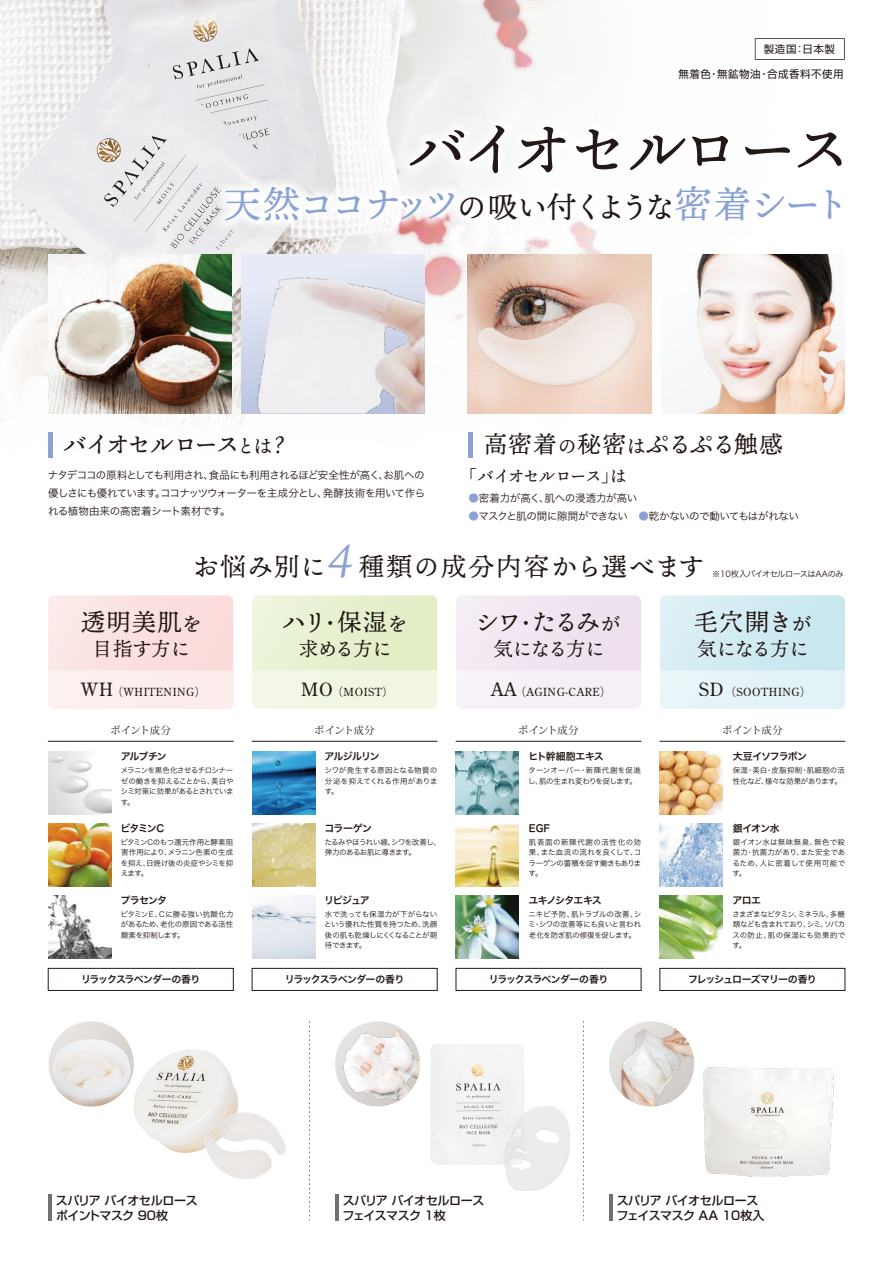
<style>
.page{position:relative;width:893px;height:1263px;background:#fff}
.page>*{position:absolute;margin:0;border:0;box-sizing:border-box;transform-origin:0 0}
.t1{font:italic 60px "Ten Mincho Text";letter-spacing:-.08em;color:#221815}
.t2{font:italic 37.5px "Ten Mincho Text";letter-spacing:-.095em;color:#8aa3d4}
.t3{font:italic 25.65px "Ten Mincho Text";letter-spacing:.06em;color:#221815}
.t4{font:italic 24.3px "Ten Mincho Text";letter-spacing:.05em;color:#221815}
.t5{font:italic 23.7px "Ten Mincho Text";letter-spacing:-.005em;color:#221815}
.t6{font:italic 23.7px "Ten Mincho Text";letter-spacing:-.09em;color:#221815}
.t7{font:italic 19.5px "Ten Mincho Text";letter-spacing:-.03em;color:#221815}
.t8{font:italic 16.5px "Ten Mincho Text";letter-spacing:-.08em;color:#221815}
.t9{font:500 12px/15px "Shin Go Pro";letter-spacing:-.035em;color:#221815}
.t10{font:11.1px "Century Old Style Std";letter-spacing:.05em;color:#221815}
.t11{font:10.5px/18px "Hira Kaku Pro W3";letter-spacing:-.04em;color:#221815;text-align:justify}
.t12{font:10.5px "Shin Go Pro";letter-spacing:.05em;color:#221815}
.t13{font:10.2px "Koz Min Pr 6 N";letter-spacing:-.015em;color:#221815}
.t14{font:9.9px "Hira Kaku Pro W6";letter-spacing:-.075em;color:#221815}
.t15{font:9.9px "Hira Kaku Pro W6";letter-spacing:-.095em;color:#221815}
.t16{font:9.9px "Hira Kaku Pro W6";letter-spacing:-.045em;color:#221815}
.t17{font:8.25px "Hira Kaku Pro W3";letter-spacing:-.05em;color:#221815}
.t18{font:7.5px/10.5px "Hira Kaku Pro W3";letter-spacing:-.03em;color:#221815;text-align:justify}
.t19{font:7.5px/10.5px "Hira Kaku Pro W3";color:#221815}
.t20{font:7.5px/10.5px "Hira Kaku Pro W3";letter-spacing:-.065em;color:#221815}
.s1{font-size:30px;color:#221815}
.s2{font-size:19.05px}
.s3{color:#8aa3d4}
.s4{font-size:46.05px;color:#8aa3d4}
.s5{font-size:19.5px}
.s6{font-size:18.15px}
.s7{font-family:"Koz Go Pr 6 N"}
</style>
<div class="page">
<img style="left:0;top:0;width:846px;height:1221px">
<hr style="left:252px;top:741px;width:185px;height:1px;background:#221815">
<div style="left:252px;top:968px;width:185px;height:23px;border:1px solid #221815"></div>
<hr style="left:456px;top:741px;width:185px;height:1px;background:#221815">
<div style="left:456px;top:968px;width:185px;height:23px;border:1px solid #221815"></div>
<div style="left:660px;top:968px;width:185px;height:23px;border:1px solid #221815"></div>
<hr style="left:660px;top:741px;width:185px;height:1px;background:#221815">
<svg style="left:456px;top:595px;width:185px;height:114px"></svg>
<svg style="left:252px;top:595px;width:185px;height:114px;background:#eaf2d6"></svg>
<svg style="left:48px;top:595px;width:185px;height:114px;background:#fbe5e5"></svg>
<svg style="left:660px;top:595px;width:185px;height:114px;background:#d8edf3"></svg>
<img style="left:252px;top:895px;width:63px;height:63px">
<img style="left:252px;top:823px;width:63px;height:63px">
<img style="left:252px;top:752px;width:63px;height:62px">
<img style="left:456px;top:895px;width:63px;height:63px">
<img style="left:456px;top:823px;width:63px;height:63px">
<img style="left:456px;top:752px;width:63px;height:62px">
<img style="left:660px;top:895px;width:63px;height:63px">
<img style="left:660px;top:823px;width:63px;height:63px">
<img style="left:660px;top:752px;width:63px;height:62px">
<hr style="left:48px;top:741px;width:185px;height:1px;background:#221815">
<div style="left:48px;top:968px;width:186px;height:23px;border:1px solid #221815"></div>
<img style="left:48px;top:895px;width:63px;height:63px">
<img style="left:48px;top:823px;width:63px;height:63px">
<img style="left:48px;top:752px;width:63px;height:62px">
<img style="left:48px;top:254px;width:183px;height:159px">
<hr style="left:469px;top:432px;width:4px;height:25px;background:#8aa3d4">
<div style="left:48px;top:432px;width:5px;height:25px;background:#8aa3d4"></div>
<img style="left:662px;top:316px;width:183px;height:97px">
<svg style="left:241px;top:316px;width:13px;height:97px"></svg>
<img style="left:254px;top:316px;width:170px;height:97px">
<img style="left:468px;top:316px;width:183px;height:97px">
<img style="left:348px;top:60px;width:498px;height:66px">
<img style="left:335px;top:1021px;width:85px;height:85px;border-radius:43px">
<svg style="left:49px;top:1021px;width:85px;height:85px"></svg>
<img style="left:52px;top:1039px;width:79px;height:67px">
<img style="left:609px;top:1021px;width:85px;height:85px;border-radius:43px">
<img style="left:430px;top:1044px;width:95px;height:121px">
<img style="left:691px;top:1044px;width:155px;height:156px">
<svg style="left:755px;top:38px;width:90px;height:22px"></svg>
<img style="left:165px;top:126px;width:681px;height:190px">
<hr style="left:48px;top:1194px;width:3px;height:26px;background:#727171">
<hr style="left:335px;top:1194px;width:3px;height:26px;background:#727171">
<svg style="left:583px;top:1021px;width:1px;height:199px"></svg>
<svg style="left:309px;top:1021px;width:1px;height:199px"></svg>
<hr style="left:609px;top:1194px;width:3px;height:26px;background:#727171">
<img style="left:504px;top:1107px;width:65px;height:83px">
<img style="left:133px;top:1049px;width:106px;height:104px">
<img style="left:203px;top:1136px;width:70px;height:43px">
<img style="left:217px;top:1112px;width:70px;height:44px">
<h3 class="t12" style="left:764px;top:41px;width:73px">製造国：日本製</h3>
<h3 class="t12" style="left:678px;top:66px;width:167px">無着色・無鉱物油・合成香料不使用</h3>
<h1 class="t1" style="left:407px;top:115px;width:447px">バイオセルロース</h1>
<h2 class="t2" style="left:224px;top:183px;width:628px">天然ココナッツ<span class="s1">の吸い付くような</span>密着シート</h2>
<h3 class="t6" style="left:62px;top:431px;width:224px">バイオセルロース<span class="s2">とは</span>?</h3>
<h3 class="t5" style="left:483px;top:431px;width:301px">高密着<span class="s2">の</span>秘密<span class="s2">は</span>ぷるぷる触感</h3>
<h3 class="t11" style="left:48px;top:465px;width:379px">ナタデココの原料としても利用され、食品にも利用されるほど安全性が高く、お肌への優しさにも優れています。ココナッツウォーターを主成分とし、発酵技術を用いて作られる植物由来の高密着シート素材です。</h3>
<h3 class="t8" style="left:460px;top:467px;width:168px">「バイオセルロース」は</h3>
<h3 class="t11" style="left:468px;top:488px;width:170px"><span class="s3">●</span>密着力が高く、肌への浸透力が高い</h3>
<h3 class="t11" style="left:468px;top:506px;width:332px"><span class="s3">●</span>マスクと肌の間に隙間ができない <span class="s3">●</span>乾かないので動いてもはがれない</h3>
<h3 class="t3" style="left:193px;top:552px;width:513px">お悩み別に<span class="s4">4</span> 種類の成分内容から選べます</h3>
<p class="t17" style="left:712px;top:567px;width:133px">※10枚入バイオセルロースはAAのみ</p>
<h3 class="t4" style="left:81px;top:609px;width:122px">透明美肌<span class="s5">を</span></h3>
<h3 class="t7" style="left:93px;top:638px;width:99px">目指す方に</h3>
<h3 class="t10" style="left:81px;top:685px;width:127px"><span class="s6">WH</span><span class="s7">（</span>WHITENING<span class="s7">）</span></h3>
<h3 class="t13" style="left:110px;top:724px;width:62px">ポイント成分</h3>
<h3 class="t14" style="left:121px;top:748px;width:48px">アルブチン</h3>
<p class="t18" style="left:121px;top:764px;width:115px">メラニンを黒色化させるチロシナーゼの働きを抑えることから、美白やシミ対策に効果があるとされています。</p>
<h3 class="t14" style="left:121px;top:819px;width:45px">ビタミンC</h3>
<p class="t18" style="left:121px;top:836px;width:114px">ビタミンCのもつ還元作用と酵素阻害作用により、メラニン色素の生成を抑え、日焼け後の炎症やシミを抑えます。</p>
<h3 class="t14" style="left:121px;top:891px;width:48px">プラセンタ</h3>
<p class="t18" style="left:121px;top:908px;width:114px">ビタミンＥ、Ｃに勝る強い抗酸化力があるため、老化の原因である活性酸素を抑制します。</p>
<h3 class="t14" style="left:81px;top:970px;width:121px">リラックスラベンダーの香り</h3>
<h3 class="t4" style="left:282px;top:609px;width:127px">ハリ・保湿<span class="s5">を</span></h3>
<h3 class="t7" style="left:299px;top:638px;width:95px">求める方に</h3>
<h3 class="t4" style="left:475px;top:609px;width:146px">シワ・たるみ<span class="s5">が</span></h3>
<h3 class="t7" style="left:493px;top:638px;width:113px">気になる方に</h3>
<h3 class="t4" style="left:693px;top:609px;width:119px">毛穴開き<span class="s5">が</span></h3>
<h3 class="t7" style="left:697px;top:638px;width:113px">気になる方に</h3>
<h3 class="t10" style="left:301px;top:685px;width:94px"><span class="s6">MO</span><span class="s7">（</span>MOIST<span class="s7">）</span></h3>
<h3 class="t10" style="left:491px;top:685px;width:122px"><span class="s6">AA</span><span class="s7">（</span>AGING-CARE<span class="s7">）</span></h3>
<h3 class="t10" style="left:699px;top:685px;width:114px"><span class="s6">SD</span> <span class="s7">（</span>SOOTHING<span class="s7">）</span></h3>
<h3 class="t13" style="left:314px;top:724px;width:62px">ポイント成分</h3>
<h3 class="t13" style="left:518px;top:724px;width:62px">ポイント成分</h3>
<h3 class="t13" style="left:722px;top:724px;width:62px">ポイント成分</h3>
<h3 class="t14" style="left:325px;top:748px;width:57px">アルジルリン</h3>
<p class="t18" style="left:325px;top:764px;width:115px">シワが発生する原因となる物質の分泌を抑えてくれる作用があります。</p>
<h3 class="t16" style="left:528px;top:748px;width:77px">ヒト幹細胞エキス</h3>
<p class="t18" style="left:528px;top:764px;width:114px">ターンオーバー・新陳代謝を促進し、肌の生まれ変わりを促します。</p>
<h3 class="t14" style="left:733px;top:748px;width:76px">大豆イソフラボン</h3>
<p class="t19" style="left:733px;top:764px;width:114px">保湿・美白・皮脂抑制・肌細胞の活性化など、様々な効果があります。</p>
<h3 class="t14" style="left:324px;top:819px;width:49px">コラーゲン</h3>
<p class="t20" style="left:325px;top:836px;width:118px">たるみやほうれい線、シワを改善し、弾力のあるお肌に導きます。</p>
<h3 class="t14" style="left:529px;top:819px;width:23px">EGF</h3>
<p class="t18" style="left:528px;top:836px;width:115px">肌表面の新陳代謝の活性化の効果、また血流の流れを良くして、コラーゲンの蓄積を促す働きもあります。</p>
<h3 class="t14" style="left:733px;top:819px;width:49px">銀イオン水</h3>
<p class="t18" style="left:732px;top:836px;width:114px">銀イオン水は無味無臭、無色で殺菌力・抗菌力があり、また安全であるため、人に密着して使用可能です。</p>
<h3 class="t14" style="left:324px;top:891px;width:47px">リピジュア</h3>
<p class="t18" style="left:324px;top:908px;width:115px">水で洗っても保湿力が下がらないという優れた性質を持つため、洗顔後の肌も乾燥しにくくなることが期待できます。</p>
<h3 class="t14" style="left:529px;top:891px;width:75px">ユキノシタエキス</h3>
<p class="t18" style="left:528px;top:908px;width:115px">ニキビ予防、肌トラブルの改善、シミ・シワの改善等にも良いと言われ老化を防ぎ肌の修復を促します。</p>
<h3 class="t14" style="left:732px;top:891px;width:30px">アロエ</h3>
<p class="t18" style="left:732px;top:908px;width:114px">さまざまなビタミン、ミネラル、多糖類なども含まれており、シミ、ソバカスの防止、肌の保湿にも効果的です。</p>
<h3 class="t14" style="left:285px;top:970px;width:121px">リラックスラベンダーの香り</h3>
<h3 class="t14" style="left:489px;top:970px;width:121px">リラックスラベンダーの香り</h3>
<h3 class="t15" style="left:688px;top:970px;width:130px">フレッシュローズマリーの香り</h3>
<h3 class="t9" style="left:56px;top:1191px;width:143px">スパリア バイオセルロースポイントマスク 90枚</h3>
<h3 class="t9" style="left:342px;top:1191px;width:144px">スパリア バイオセルロースフェイスマスク 1枚</h3>
<h3 class="t9" style="left:616px;top:1191px;width:149px">スパリア バイオセルロースフェイスマスク AA 10枚入</h3>
</div>
